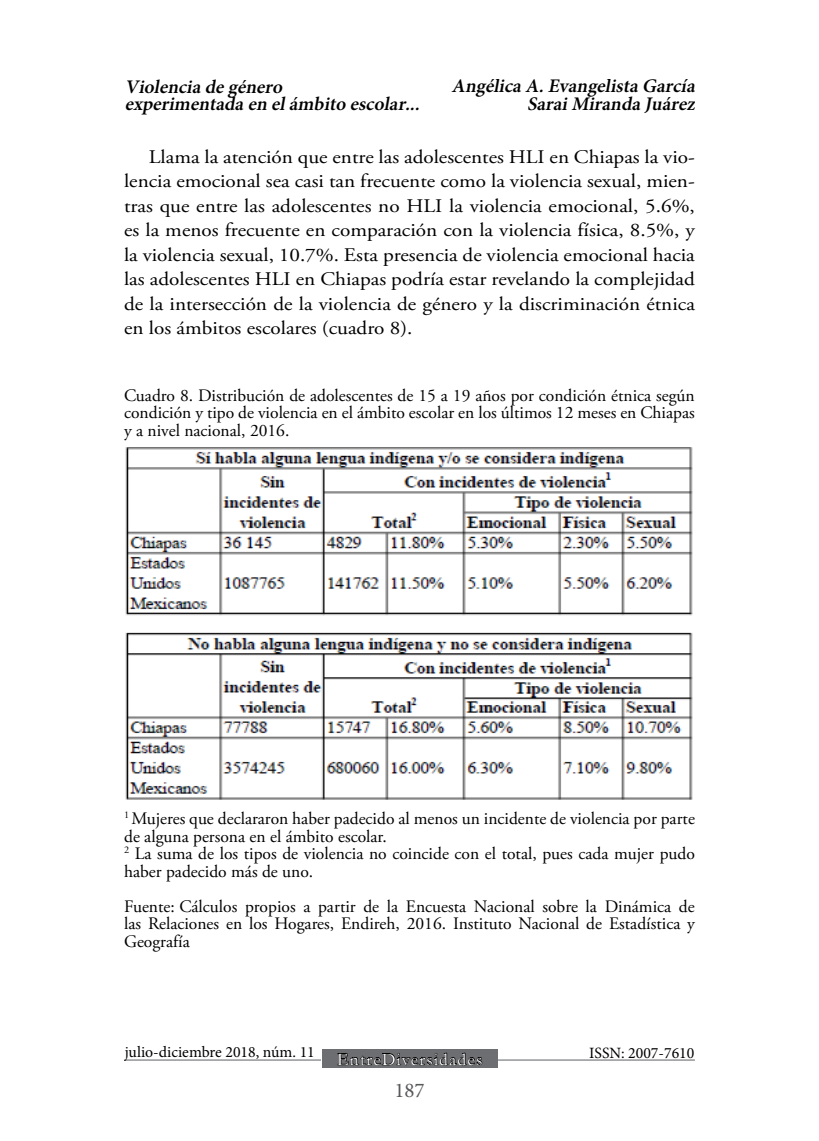
<style>
.page{position:relative;width:819px;height:1141px;background:#fff}
.page>*{position:absolute;margin:0;border:0;box-sizing:border-box;transform-origin:0 0}
.t1{font:21px "Minion Pro";color:#58595b}
.t2{font:19.25px/24.5px "Adobe Garamond Pro";color:#000;text-align:justify;scale:1.1 1}
.t3{font:italic 600 19.25px/17.5px "Minion Pro";color:#000}
.t4{font:17.5px/17.5px "Adobe Garamond Pro";color:#000;text-align:justify}
.t5{font:17.5px "Garamond";letter-spacing:.07em;color:#fff}
.t6{font:15.75px "Minion Pro";color:#000}
</style>
<div class="page">
<div style="left:322px;top:1050px;width:175px;height:18px;background:#6d6e71"></div>
<svg style="left:337px;top:1052px;width:145px;height:14px"></svg>
<hr style="left:124px;top:1060px;width:197px;height:1px;background:#939598">
<hr style="left:498px;top:1060px;width:196px;height:1px;background:#939598">
<img style="left:125px;top:448px;width:568px;height:352px">
<p class="t3" style="left:451px;top:77px;width:249px;text-align:right">Angélica A.Evangelista García<br>SaraiMiranda Juárez</p>
<p class="t2" style="left:124px;top:145px;width:520px;text-indent:25px">Llama la atención que entre las adolescentes HLI en Chiapas la vio&shy;lencia emocional sea casi tan frecuente como la violencia sexual, mien&shy;tras que entre las adolescentes no HLI la violencia emocional, 5.6%, es la menos frecuente en comparación con la violencia física, 8.5%, y la violencia sexual, 10.7%. Esta presencia de violencia emocional hacia las adolescentes HLI en Chiapas podría estar revelando la complejidad de la intersección de la violencia de género y la discriminación étnica en los ámbitos escolares (cuadro 8).</p>
<p class="t3" style="left:125px;top:78px;width:301px">Violencia degénero<br>experimentada en elámbito escolar...</p>
<p class="t4" style="left:124px;top:387px;width:572px">Cuadro 8. Distribución de adolescentes de 15 a 19 años por condición étnica según condición y tipo de violencia en el ámbito escolar en los últimos 12 meses en Chiapas y a nivel nacional, 2016.</p>
<p class="t4" style="left:124px;top:811px;width:572px;text-align:left"><sup>1</sup> Mujeres que declararon haber padecido al menos un incidente de violencia por parte de alguna persona en el ámbito escolar.<br><sup>2</sup> La suma de los tipos de violencia no coincide con el total, pues cada mujer pudo haber padecido más de uno.</p>
<p class="t4" style="left:124px;top:898px;width:572px">Fuente: Cálculos propios a partir de la Encuesta Nacional sobre la Dinámica de las Relaciones en los Hogares, Endireh, 2016. Instituto Nacional de Estadística y Geografía</p>
<p class="t6" style="left:125px;top:1041px;width:192px">julio-diciembre 2018, núm. 11</p>
<p class="t5" style="left:337px;top:1047px;width:147px">EntreDiversidades</p>
<p class="t1" style="left:394px;top:1076px;width:32px">187</p>
<p class="t6" style="left:589px;top:1042px;width:107px">ISSN: 2007-7610</p>
</div>
